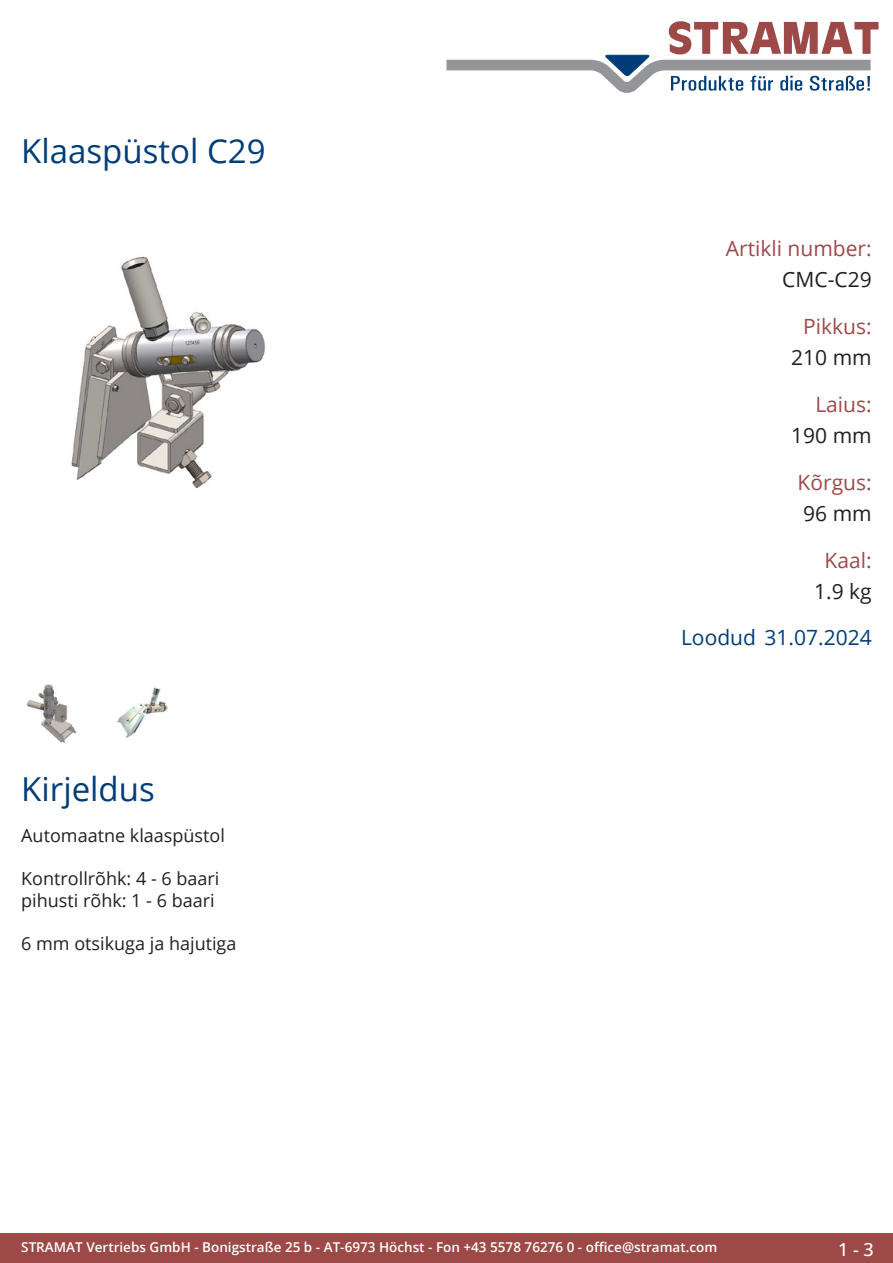
<style>
.page{position:relative;width:893px;height:1263px;background:#fff}
.page>*{position:absolute;margin:0;border:0;box-sizing:border-box;transform-origin:0 0}
.Produkttitel{font:33px "Open Sans";color:#003d78}
.TechDaten_Überschrif{font:21px "Open Sans";color:#9c4948}
.TechDaten_Inhalt{font:21px "Open Sans";color:#231f20}
.Erstellungsdatum{font:21px "Open Sans";color:#003d78}
.Beschreibung_Text{font:18px/21.6px "Open Sans";color:#231f20}
.t1{font:500 18px "Open Sans";color:#fff}
.t2{font:600 13.5px "Open Sans";color:#fff}
</style>
<div class="page">
<div style="left:0;top:1233px;width:893px;height:30px;background:#9c4948"></div>
<svg style="left:446px;top:21px;width:433px;height:72px"></svg>
<img style="left:71px;top:257px;width:195px;height:231px">
<img style="left:27px;top:684px;width:50px;height:60px">
<img style="left:117px;top:687px;width:51px;height:51px">
<p class="Produkttitel" style="left:21px;top:128px;width:246px">Klaaspüstol C29</p>
<p class="Produkttitel" style="left:21px;top:766px;width:135px">Kirjeldus</p>
<p class="Beschreibung_Text" style="left:21px;top:824px;width:205px">Automaatne klaaspüstol</p>
<p class="Beschreibung_Text" style="left:21px;top:867px;width:200px">Kontrollrõhk: 4 - 6 baari pihusti rõhk: 1 - 6 baari</p>
<p class="Beschreibung_Text" style="left:21px;top:932px;width:217px">6 mm otsikuga ja hajutiga</p>
<p class="TechDaten_Überschrif" style="left:726px;top:234px;width:147px">Artikli number:</p>
<p class="TechDaten_Inhalt" style="left:782px;top:265px;width:91px">CMC-C29</p>
<p class="TechDaten_Überschrif" style="left:803px;top:312px;width:70px">Pikkus:</p>
<p class="TechDaten_Inhalt" style="left:791px;top:343px;width:82px">210 mm</p>
<p class="TechDaten_Überschrif" style="left:815px;top:390px;width:58px">Laius:</p>
<p class="TechDaten_Inhalt" style="left:791px;top:421px;width:82px">190 mm</p>
<p class="TechDaten_Überschrif" style="left:798px;top:468px;width:76px">Kõrgus:</p>
<p class="TechDaten_Inhalt" style="left:803px;top:499px;width:70px">96 mm</p>
<p class="TechDaten_Überschrif" style="left:825px;top:546px;width:49px">Kaal:</p>
<p class="TechDaten_Inhalt" style="left:814px;top:577px;width:59px">1.9 kg</p>
<p class="Erstellungsdatum" style="left:681px;top:623px;width:192px">Loodud 31.07.2024</p>
<p class="t2" style="left:21px;top:1238px;width:698px">STRAMAT Vertriebs GmbH - Bonigstraße 25 b - AT-6973 Höchst - Fon +43 5578 76276 0 - office@stramat.com</p>
<h3 class="t1" style="left:838px;top:1237px;width:37px">1 - 3</h3>
</div>
